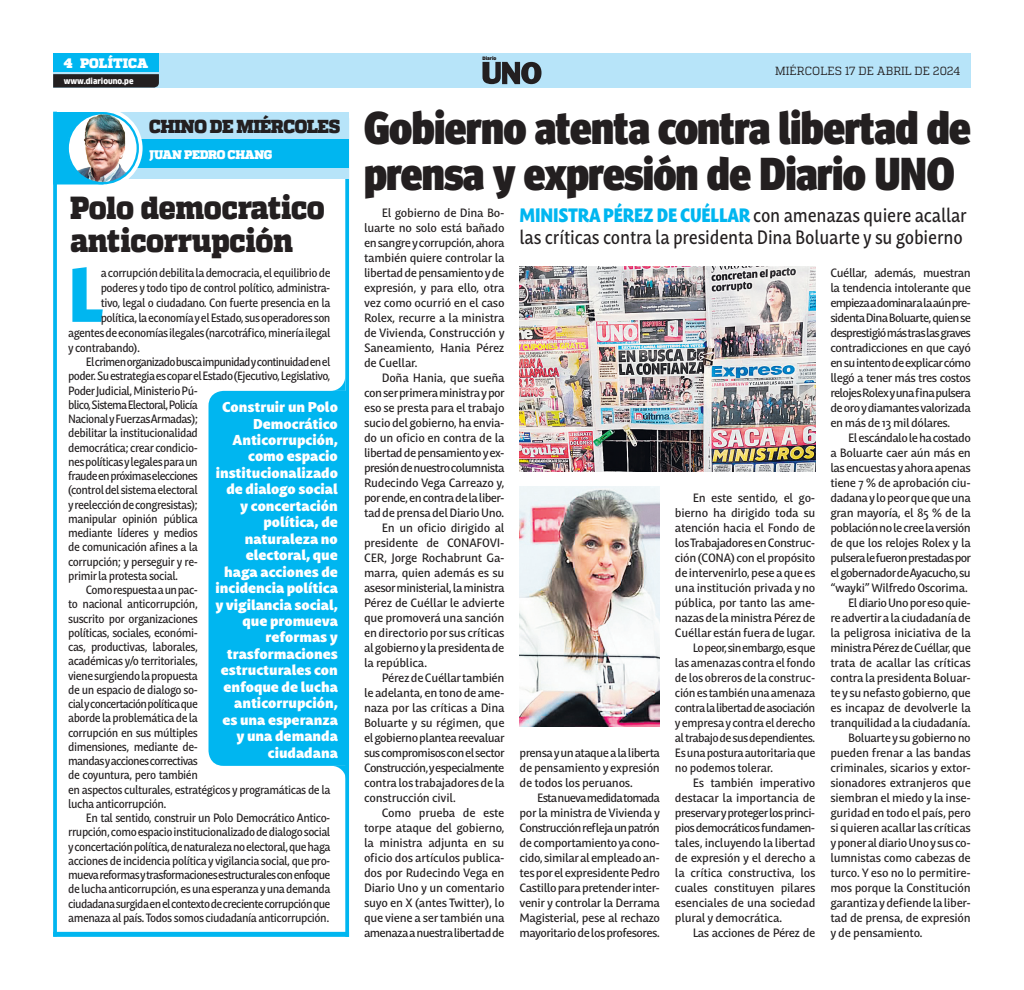
<style>
.page{position:relative;width:1024px;height:990px;background:#fff}
.page>*{position:absolute;margin:0;border:0;box-sizing:border-box;transform-origin:0 0}
.TEXTO_NOTA{font:900 75.25px "Mastro Sans";color:#00b6f0;scale:.91 1}
.TITULAR{font:900 46.25px/46.1px "Meta Head OT";letter-spacing:-.015em;color:#231f20;scale:.94 1}
.t1{font:900 32px "Quadon";letter-spacing:-.01em;color:#231f20;scale:.9 1}
.t2{font:500 19.12px/21.5px "Mastro Sans";letter-spacing:-.01em;color:#231f20;scale:.87 1}
.t3{font:900 18.88px "Quadon";letter-spacing:-.03em;color:#231f20;scale:.95 1}
.t4{font:900 14.12px/16.5px "Mastro Sans";color:#fff;text-align:right}
.t5{font:900 13.75px "Quadon";letter-spacing:.01em;color:#fff}
.t6{font:900 12.5px "Quadon";letter-spacing:-.03em;color:#fff}
.TEXTO_NOTA-2{font:500 11.88px/15px "Mastro Sans";letter-spacing:-.04em;color:#231f20;text-align:justify}
.TEXTO_NOTA-3{font:500 11.88px/14.2px "Mastro Sans";letter-spacing:-.04em;color:#231f20;scale:.91 1}
.TEXTO_NOTA-4{font:500 11.88px/15px "Mastro Sans";letter-spacing:-.04em;color:#231f20;text-align:justify;scale:.94 1}
.t7{font:11.75px "Quadon";color:#231f20;scale:.95 1}
.t8{font:900 7.88px "Clan Pro";color:#fff;scale:.95 1}
.t9{font:900 4.62px "Clan Pro";letter-spacing:-.01em;color:#231f20}
.s1{font-weight:900;color:#00b6f0}
</style>
<div class="page">
<svg style="left:345px;top:179px;width:4px;height:753px"></svg>
<div style="left:53px;top:53px;width:918px;height:35px;background:#b7e4f9"></div>
<div style="left:53px;top:53px;width:106px;height:19px;background:#00b6f0"></div>
<svg style="left:53px;top:74px;width:106px;height:14px"></svg>
<svg style="left:482px;top:62px;width:59px;height:22px"></svg>
<svg style="left:53px;top:185px;width:4px;height:747px"></svg>
<div style="left:53px;top:932px;width:296px;height:5px;background:#00b6f0"></div>
<div style="left:208px;top:391px;width:141px;height:375px;background:#00b6f0"></div>
<svg style="left:331px;top:379px;width:14px;height:12px"></svg>
<svg style="left:334px;top:766px;width:12px;height:14px"></svg>
<img style="left:519px;top:266px;width:296px;height:206px">
<img style="left:519px;top:487px;width:141px;height:240px">
<div style="left:53px;top:112px;width:296px;height:27px;background:#b7e4f9"></div>
<div style="left:102px;top:168px;width:247px;height:11px;background:#b7e4f9"></div>
<div style="left:102px;top:139px;width:247px;height:29px;background:#00b6f0"></div>
<svg style="left:62px;top:108px;width:81px;height:81px"></svg>
<div style="left:53px;top:112px;width:50px;height:73px;background:#00b6f0"></div>
<img style="left:68px;top:113px;width:70px;height:70px;border-radius:35px">
<div style="left:67px;top:112px;width:72px;height:72px;border:2px solid #00b6f0;border-radius:50%"></div>
<p class="t5" style="left:64px;top:55px;width:10px">4</p>
<p class="t5" style="left:80px;top:55px;width:70px">POLÍTICA</p>
<p class="t8" style="left:64px;top:76px;width:75px">www.diariouno.pe</p>
<p class="t3" style="left:149px;top:115px;width:202px">CHINO DE MIÉRCOLES</p>
<p class="t6" style="left:149px;top:147px;width:125px">JUAN PEDRO CHANG</p>
<p class="t1" style="left:70px;top:189px;width:285px">Polo democratico</p>
<p class="t1" style="left:70px;top:221px;width:249px">anticorrupción</p>
<p class="TEXTO_NOTA" style="left:68px;top:232px;width:40px">L</p>
<p class="TEXTO_NOTA-3" style="left:101px;top:265px;width:254px">a corrupción debilita la democracia, el equilibrio de</p>
<p class="TEXTO_NOTA-3" style="left:101px;top:280px;width:254px">poderes y todo tipo de control político, administra-</p>
<p class="TEXTO_NOTA-3" style="left:101px;top:295px;width:254px">tivo, legal o ciudadano. Con fuerte presencia en la</p>
<p class="TEXTO_NOTA-3" style="left:101px;top:310px;width:254px">política, la economía y el Estado, sus operadores son</p>
<p class="TEXTO_NOTA-3" style="left:68px;top:325px;width:290px">agentes de economías ilegales (narcotráfico, minería ilegal</p>
<p class="TEXTO_NOTA-3" style="left:68px;top:340px;width:81px">y contrabando).</p>
<p class="TEXTO_NOTA-3" style="left:68px;top:354px;width:290px;text-indent:18px">El crimen organizado busca impunidad y continuidad en el poder. Su estrategia es copar el Estado (Ejecutivo, Legislativo, Poder Judicial, Ministerio Pú-<br>blico, Sistema Electoral, Policía<br>Nacional y Fuerzas Armadas);<br>debilitar la institucionalidad<br>democrática; crear condicio-<br>nes políticas y legales para un<br>fraude en próximas elecciones<br>(control del sistema electoral<br>y reelección de congresistas);<br>manipular opinión pública<br>mediante líderes y medios<br>de comunicación afines a la<br>corrupción; y perseguir y re-<br>primir la protesta social.</p>
<p class="TEXTO_NOTA-3" style="left:68px;top:582px;width:290px;text-indent:18px">Como respuesta a un pac-<br>to nacional anticorrupción,<br>suscrito por organizaciones<br>políticas, sociales, económi-<br>cas, productivas, laborales,<br>académicas y/o territoriales,<br>viene surgiendo la propuesta<br>de un espacio de dialogo so-<br>cial y concertación política que<br>aborde la problemática de la<br>corrupción en sus múltiples<br>dimensiones, mediante de-<br>mandas y acciones correctivas<br>de coyuntura, pero también<br>en aspectos culturales, estratégicos y programáticas de la lucha anticorrupción.</p>
<p class="TEXTO_NOTA-3" style="left:68px;top:810px;width:290px;text-align:justify;text-indent:18px">En tal sentido, construir un Polo Democrático Antico&shy;rrupción, como espacio institucionalizado de dialogo social y concertación política, de naturaleza no electoral, que haga acciones de incidencia política y vigilancia social, que pro&shy;mueva reformas y trasformaciones estructurales con enfoque de lucha anticorrupción, es una esperanza y una demanda ciudadana surgida en el contexto de creciente corrupción que amenaza al país. Todos somos ciudadanía anticorrupción.</p>
<p class="t4" style="left:215px;top:398px;width:124px">Construir un Polo<br>Democrático<br>Anticorrupción, como espacio institucionalizado de dialogo social y concertación política, de naturaleza no electoral, que haga acciones de incidencia política y vigilancia social, que promueva reformas y trasformaciones estructurales con enfoque de lucha anticorrupción,<br>es una esperanza y una demanda ciudadana</p>
<p class="t9" style="left:482px;top:56px;width:15px">Diario</p>
<p class="t7" style="left:775px;top:64px;width:196px">MIÉRCOLES 17 DE ABRIL DE 2024</p>
<p class="TITULAR" style="left:364px;top:104px;width:647px">Gobierno atenta contra libertad de prensa y expresión de Diario UNO</p>
<p class="TEXTO_NOTA-2" style="left:364px;top:204px;width:142px;text-indent:18px">El gobierno de Dina Bo&shy;luarte no solo está bañado en sangre y corrupción, ahora también quiere controlar la libertad de pensamiento y de expresión, y para ello, otra vez como ocurrió en el caso Rolex, recurre a la ministra de Vivienda, Construcción y Saneamiento, Hania Pérez de Cuellar.</p>
<p class="TEXTO_NOTA-2" style="left:364px;top:369px;width:142px;text-indent:18px">Doña Hania, que sueña con ser primera ministra y por eso se presta para el trabajo sucio del gobierno, ha envia&shy;do un oficio en contra de la libertad de pensamiento y ex&shy;presión de nuestro columnista Rudecindo Vega Carreazo y, por ende, en contra de la liber&shy;tad de prensa del Diario Uno.</p>
<p class="TEXTO_NOTA-2" style="left:364px;top:519px;width:142px;text-indent:18px">En un oficio dirigido al presidente de CONAFOVI-CER, Jorge Rochabrunt Ga&shy;marra, quien además es su asesor ministerial, la ministra Pérez de Cuéllar le advierte que promoverá una sanción en directorio por sus críticas al gobierno y la presidenta de la república.</p>
<p class="TEXTO_NOTA-2" style="left:364px;top:669px;width:142px;text-indent:18px">Pérez de Cuéllar también le adelanta, en tono de ame&shy;naza por las críticas a Dina Boluarte y su régimen, que el gobierno plantea reevaluar sus compromisos con el sector Construcción, y especialmente contra los trabajadores de la construcción civil.</p>
<p class="TEXTO_NOTA-2" style="left:364px;top:804px;width:142px;text-indent:18px">Como prueba de este torpe ataque del gobierno, la ministra adjunta en su oficio dos artículos publica&shy;dos por Rudecindo Vega en Diario Uno y un comentario suyo en X (antes Twitter), lo que viene a ser también una amenaza a nuestra libertad de</p>
<p class="t2" style="left:519px;top:203px;width:516px"><span class="s1">MINISTRA PÉREZ DE CUÉLLAR</span> con amenazas quiere acallar las críticas contra la presidenta Dina Boluarte y su gobierno</p>
<p class="TEXTO_NOTA-2" style="left:519px;top:744px;width:142px">prensa y un ataque a la liberta de pensamiento y expresión de todos los peruanos.</p>
<p class="TEXTO_NOTA-2" style="left:519px;top:789px;width:142px;text-indent:18px">Esta nueva medida tomada por la ministra de Vivienda y Construcción refleja un patrón de comportamiento ya cono&shy;cido, similar al empleado an&shy;tes por el expresidente Pedro Castillo para pretender inter&shy;venir y controlar la Derrama Magisterial, pese al rechazo mayoritario de los profesores.</p>
<p class="TEXTO_NOTA-2" style="left:675px;top:489px;width:142px;text-indent:18px">En este sentido, el go&shy;bierno ha dirigido toda su atención hacia el Fondo de los Trabajadores en Construc&shy;ción (CONA) con el propósito de intervenirlo, pese a que es una institución privada y no pública, por tanto las ame&shy;nazas de la ministra Pérez de Cuéllar están fuera de lugar.</p>
<p class="TEXTO_NOTA-4" style="left:675px;top:639px;width:151px;text-indent:18px">Lo peor, sin embargo, es que las amenazas contra el fondo de los obreros de la construc&shy;ción es también una amenaza contra la libertad de asociación y empresa y contra el derecho al trabajo de sus dependientes.<br>Es una postura autoritaria que no podemos tolerar.</p>
<p class="TEXTO_NOTA-2" style="left:675px;top:774px;width:142px;text-indent:18px">Es también imperativo destacar la importancia de preservar y proteger los princi&shy;pios democráticos fundamen&shy;tales, incluyendo la libertad de expresión y el derecho a la crítica constructiva, los cuales constituyen pilares esenciales de una sociedad plural y democrática.</p>
<p class="TEXTO_NOTA-2" style="left:692px;top:924px;width:124px">Las acciones de Pérez de</p>
<p class="TEXTO_NOTA-2" style="left:830px;top:264px;width:142px">Cuéllar, además, muestran la tendencia intolerante que empieza a dominar a la aún pre&shy;sidenta Dina Boluarte, quien se desprestigió más tras las graves contradicciones en que cayó en su intento de explicar cómo llegó a tener más tres costos relojes Rolex y una fina pulsera de oro y diamantes valorizada en más de 13 mil dólares.</p>
<p class="TEXTO_NOTA-2" style="left:830px;top:429px;width:142px;text-indent:18px">El escándalo le ha costado a Boluarte caer aún más en las encuestas y ahora apenas tiene 7 % de aprobación ciu&shy;dadana y lo peor que que una gran mayoría, el 85 % de la población no le cree la versión de que los relojes Rolex y la pulsera le fueron prestadas por el gobernador de Ayacucho, su “wayki” Wilfredo Oscorima.</p>
<p class="TEXTO_NOTA-2" style="left:830px;top:594px;width:142px;text-indent:18px">El diario Uno por eso quie&shy;re advertir a la ciudadanía de la peligrosa iniciativa de la ministra Pérez de Cuéllar, que trata de acallar las críticas contra la presidenta Boluar&shy;te y su nefasto gobierno, que es incapaz de devolverle la tranquilidad a la ciudadanía.</p>
<p class="TEXTO_NOTA-2" style="left:830px;top:729px;width:142px;text-indent:18px">Boluarte y su gobierno no pueden frenar a las bandas criminales, sicarios y extor&shy;sionadores extranjeros que siembran el miedo y la inse&shy;guridad en todo el país, pero si quieren acallar las críticas y poner al diario Uno y sus co&shy;lumnistas como cabezas de turco. Y eso no lo permitire&shy;mos porque la Constitución garantiza y defiende la liber&shy;tad de prensa, de expresión y de pensamiento.</p>
</div>
